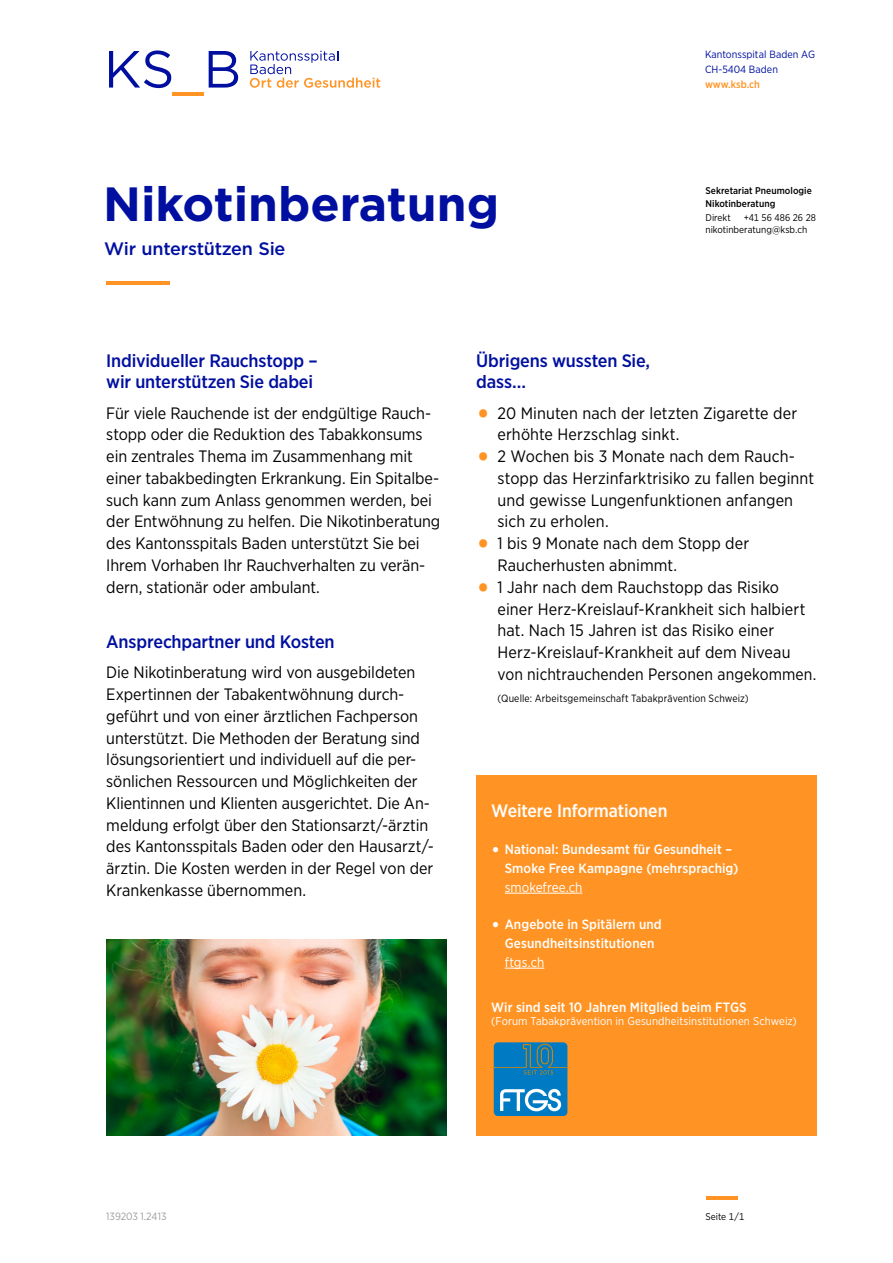
<style>
.page{position:relative;width:893px;height:1263px;background:#fff}
.page>*{position:absolute;margin:0;border:0;box-sizing:border-box;transform-origin:0 0}
.t1{font:700 48px "Gotham";letter-spacing:-.005em;color:#000f9f}
.t2{font:500 18px/21.8px "Gotham Narrow";letter-spacing:-.01em;color:#000f9f}
.t3{font:500 18px "Gotham Narrow";letter-spacing:-.01em;color:#fff}
.t4{font:500 18px "Gotham";letter-spacing:-.015em;color:#000f9f}
.t5{font:16.5px/21.8px "Gotham Narrow";color:#000}
.t6{font:500 13.5px/18.8px "Gotham Narrow";letter-spacing:.01em;color:#fff}
.t7{font:13.5px "Gotham Narrow";color:#fff}
.t8{font:11.25px "Gotham Narrow";letter-spacing:.01em;color:#fff}
.t9{font:10.5px "Gotham Narrow";letter-spacing:.015em;color:#000}
.t10{font:10.5px/14.9px "Gotham Narrow";letter-spacing:.005em;color:#000f9f}
.t11{font:10.5px "Gotham Narrow";letter-spacing:-.01em;color:#9d9d9c}
.t12{font:500 10.5px "Gotham Narrow";letter-spacing:-.01em;color:#ff9425}
.t13{font:9.75px "Gotham Narrow";color:#000}
.t14{font:500 9.75px/13.5px "Gotham Narrow";letter-spacing:.005em;color:#000}
.s1{font-size:33px;color:#ff9425}
.s2{font-weight:400;font-size:21px}
</style>
<div class="page">
<hr style="left:706px;top:1196px;width:31px;height:3px;background:#ff9425">
<svg style="left:109px;top:50px;width:62px;height:38px"></svg>
<svg style="left:209px;top:51px;width:29px;height:37px"></svg>
<hr style="left:172px;top:92px;width:31px;height:4px;background:#ff9425">
<svg style="left:250px;top:51px;width:130px;height:37px"></svg>
<hr style="left:106px;top:281px;width:63px;height:3px;background:#ff9425">
<div style="left:476px;top:775px;width:340px;height:360px;background:#ff9425"></div>
<hr style="left:505px;top:893px;width:77px;height:1px;background:#fff">
<hr style="left:505px;top:968px;width:39px;height:1px;background:#fff">
<img style="left:106px;top:939px;width:340px;height:196px">
<svg style="left:494px;top:1042px;width:73px;height:74px;background:#3293cb"></svg>
<svg style="left:494px;top:1044px;width:73px;height:30px;background:#177cad"></svg>
<h1 class="t1" style="left:103px;top:172px;width:397px">Nikotinberatung</h1>
<p class="t4" style="left:104px;top:237px;width:183px">Wir unterstützen Sie</p>
<p class="t10" style="left:705px;top:47px;width:111px">Kantonsspital Baden AG<br>CH-5404 Baden</p>
<p class="t12" style="left:705px;top:78px;width:56px">www.ksb.ch</p>
<p class="t14" style="left:705px;top:184px;width:108px">Sekretariat Pneumologie<br>Nikotinberatung</p>
<p class="t13" style="left:705px;top:211px;width:27px">Direkt</p>
<p class="t13" style="left:744px;top:211px;width:74px">+41 56 486 26 28</p>
<p class="t13" style="left:705px;top:223px;width:104px">nikotinberatung@ksb.ch</p>
<p class="t2" style="left:106px;top:349px;width:213px">Individueller Rauchstopp – wir unterstützen Sie dabei</p>
<p class="t5" style="left:106px;top:402px;width:336px">Für viele Rauchende ist der endgültige Rauch&shy;stopp oder die Reduktion des Tabakkonsums ein zentrales Thema im Zusammenhang mit einer tabakbedingten Erkrankung. Ein Spitalbe&shy;such kann zum Anlass genommen werden, bei der Entwöhnung zu helfen. Die Nikotinberatung des Kantonsspitals Baden unterstützt Sie bei Ihrem Vorhaben Ihr Rauchverhalten zu verän&shy;dern, stationär oder ambulant.</p>
<p class="t2" style="left:106px;top:630px;width:230px">Ansprechpartner und Kosten</p>
<p class="t5" style="left:106px;top:661px;width:329px">Die Nikotinberatung wird von ausgebildeten Expertinnen der Tabakentwöhnung durch&shy;geführt und von einer ärztlichen Fachperson unterstützt. Die Methoden der Beratung sind lösungsorientiert und individuell auf die per&shy;sönlichen Ressourcen und Möglichkeiten der Klientinnen und Klienten ausgerichtet. Die An&shy;meldung erfolgt über den Stationsarzt/-ärztin des Kantonsspitals Baden oder den Hausarzt/- ärztin. Die Kosten werden in der Regel von der Krankenkasse übernommen.</p>
<p class="t2" style="left:476px;top:349px;width:175px">Übrigens wussten Sie, dass...</p>
<p class="t5" style="left:497px;top:402px;width:301px;text-indent:-21px"><span class="s1">•</span> 20 Minuten nach der letzten Zigarette der erhöhte Herzschlag sinkt.</p>
<p class="t5" style="left:497px;top:445px;width:318px;text-indent:-21px"><span class="s1">•</span> 2 Wochen bis 3 Monate nach dem Rauch&shy;stopp das Herzinfarktrisiko zu fallen beginnt und gewisse Lungenfunktionen anfangen sich zu erholen.</p>
<p class="t5" style="left:497px;top:532px;width:253px;text-indent:-21px"><span class="s1">•</span> 1 bis 9 Monate nach dem Stopp der<br>Raucherhusten abnimmt.</p>
<p class="t5" style="left:497px;top:576px;width:320px;text-indent:-21px"><span class="s1">•</span> 1 Jahr nach dem Rauchstopp das Risiko einer Herz-Kreislauf-Krankheit sich halbiert hat. Nach 15 Jahren ist das Risiko einer Herz-Kreislauf-Krankheit auf dem Niveau von nichtrauchenden Personen angekommen.</p>
<p class="t9" style="left:497px;top:691px;width:253px">(Quelle: Arbeitsgemeinschaft Tabakprävention Schweiz)</p>
<p class="t3" style="left:491px;top:799px;width:178px">Weitere Informationen</p>
<p class="t6" style="left:505px;top:840px;width:235px;text-indent:-14px"><span class="s2">•</span> National: Bundesamt für Gesundheit –<br>Smoke Free Kampagne (mehrsprachig)</p>
<p class="t7" style="left:505px;top:879px;width:79px">smokefree.ch</p>
<p class="t6" style="left:491px;top:915px;width:172px;text-align:center"><span class="s2">•</span> Angebote in Spitälern und<br>Gesundheitsinstitutionen</p>
<p class="t7" style="left:505px;top:954px;width:41px">ftgs.ch</p>
<p class="t6" style="left:491px;top:997px;width:257px">Wir sind seit 10 Jahren Mitglied beim FTGS</p>
<p class="t8" style="left:491px;top:1014px;width:307px">(Forum Tabakprävention in Gesundheitsinstitutionen Schweiz)</p>
<p class="t11" style="left:106px;top:1210px;width:62px">139203 1.2413</p>
<p class="t13" style="left:705px;top:1211px;width:40px">Seite 1/1</p>
</div>
